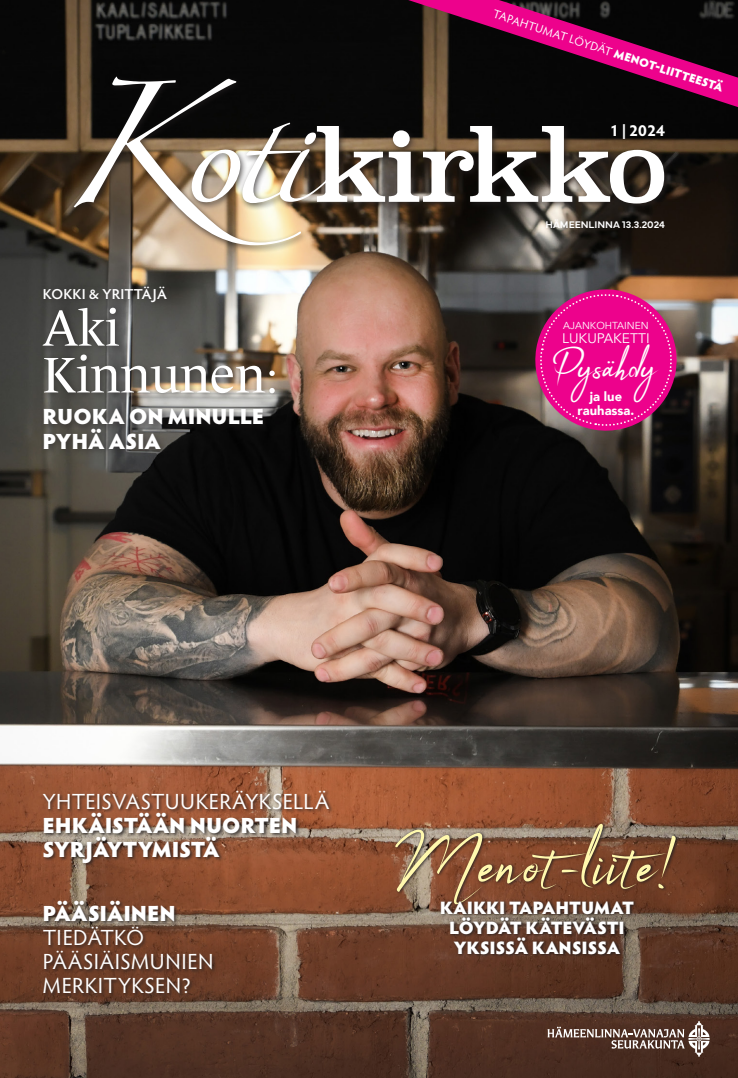
<style>
.page{position:relative;width:738px;height:1078px;background:#fff}
.page>*{position:absolute;margin:0;border:0;box-sizing:border-box;transform-origin:0 0}
.Infoboksi_leipis___ei_pakotusta{font:84.6px "Apalu";color:#fff8ae}
.Otsikko_BASKERVILLE{font:51px "Le Monde Journal Std";color:#fff}
.Otsikko_BASKERVILLE-2{font:47px "Apalu";color:#fff}
.Pikkuotsikko_HYPATIA_BLACK{font:900 22px/24px "Hypatia Sans Pro";letter-spacing:-.005em;color:#fff}
.Pikkuotsikko_HYPATIA_BLACK-2{font:22px "Hypatia Sans Pro";letter-spacing:.015em;color:#fff}
.Infoboksi_leipis___ei_pakotusta-2{font:900 18px "Hypatia Sans Pro";letter-spacing:-.01em;color:#fff}
.t1{font:700 16px "Hypatia Sans Pro";color:#fff}
.Pikkuotsikko_HYPATIA_BLACK-3{font:600 14.5px "Hypatia Sans Pro";letter-spacing:.01em;color:#fff}
.Otsikko_BASKERVILLE-3{font:13.8px "Avenir";color:#fff}
.Otsikko_BASKERVILLE-4{font:900 12.9px "Avenir";color:#fff}
.Infoboksi_leipis___ei_pakotusta-3{font:12px "Hypatia Sans Pro";color:#fff}
.Otsikko_BASKERVILLE-5{font:10.1px "Avenir";color:#fff}
.perhepalstaleipis{font:600 10px "Mundial";color:#fff}
.s1{font-family:"Baskerville"}
.s2{font-weight:900}
</style>
<div class="page">
<img style="left:0;top:0;width:737px;height:1077px">
<svg style="left:408px;top:0;width:329px;height:107px;background:#550b34"></svg>
<svg style="left:529px;top:284px;width:152px;height:152px;background:#bf1f77"></svg>
<svg style="left:547px;top:1020px;width:162px;height:36px;background:#6c5349"></svg>
<div style="left:70px;top:73px;width:601px;height:180px;background:#231f20;opacity:.75"></div>
<svg style="left:74px;top:77px;width:589px;height:168px"></svg>
<div style="left:39px;top:282px;width:243px;height:174px;background:#231f20;opacity:.5"></div>
<div style="left:393px;top:821px;width:286px;height:87px;background:#231f20;opacity:.9"></div>
<div style="left:439px;top:899px;width:198px;height:58px;background:#231f20;opacity:.9"></div>
<div style="left:42px;top:789px;width:292px;height:78px;background:#231f20;opacity:.75"></div>
<div style="left:42px;top:899px;width:175px;height:99px;background:#231f20;opacity:.75"></div>
<p class="Pikkuotsikko_HYPATIA_BLACK-3" style="left:43px;top:284px;width:126px">KOKKI &amp; YRITTÄJÄ</p>
<p class="Otsikko_BASKERVILLE" style="left:43px;top:299px;width:78px">Aki</p>
<p class="Otsikko_BASKERVILLE" style="left:43px;top:346px;width:237px">Kinnunen<span class="s1">:</span></p>
<p class="Pikkuotsikko_HYPATIA_BLACK" style="left:43px;top:403px;width:223px">RUOKA ON MINULLE<br>PYHÄ ASIA</p>
<p class="Infoboksi_leipis___ei_pakotusta-3" style="left:495px;top:6px;width:243px;rotate:18deg">TAPAHTUMAT LÖYDÄT <span class="s2">MENOT-LIITTEESTÄ</span></p>
<p class="t1" style="left:609px;top:119px;width:56px">1 | 2024</p>
<p class="perhepalstaleipis" style="left:545px;top:217px;width:121px">HÄMEENLINNA 13.3.2024</p>
<p class="Otsikko_BASKERVILLE-5" style="left:563px;top:320px;width:87px">AJANKOHTAINEN</p>
<p class="Otsikko_BASKERVILLE-3" style="left:561px;top:330px;width:89px">LUKUPAKETTI</p>
<p class="Otsikko_BASKERVILLE-2" style="left:553px;top:339px;width:106px">Pysähdy</p>
<p class="Otsikko_BASKERVILLE-4" style="left:589px;top:386px;width:34px">ja lue</p>
<p class="Otsikko_BASKERVILLE-4" style="left:577px;top:399px;width:58px">rauhassa.</p>
<p class="Pikkuotsikko_HYPATIA_BLACK-2" style="left:43px;top:786px;width:288px">YHTEISVASTUUKERÄYKSELLÄ</p>
<p class="Pikkuotsikko_HYPATIA_BLACK" style="left:43px;top:811px;width:256px">EHKÄISTÄÄN NUORTEN</p>
<p class="Pikkuotsikko_HYPATIA_BLACK" style="left:43px;top:835px;width:178px">SYRJÄYTYMISTÄ</p>
<p class="Pikkuotsikko_HYPATIA_BLACK" style="left:43px;top:900px;width:135px">PÄÄSIÄINEN</p>
<p class="Pikkuotsikko_HYPATIA_BLACK-2" style="left:43px;top:922px;width:103px">TIEDÄTKÖ</p>
<p class="Pikkuotsikko_HYPATIA_BLACK-2" style="left:43px;top:946px;width:172px">PÄÄSIÄISMUNIEN</p>
<p class="Pikkuotsikko_HYPATIA_BLACK-2" style="left:43px;top:970px;width:150px">MERKITYKSEN?</p>
<p class="Infoboksi_leipis___ei_pakotusta" style="left:395px;top:813px;width:283px">Menot-liite!</p>
<p class="Infoboksi_leipis___ei_pakotusta-2" style="left:439px;top:893px;width:195px">KAIKKI TAPAHTUMAT</p>
<p class="Infoboksi_leipis___ei_pakotusta-2" style="left:449px;top:913px;width:177px">LÖYDÄT KÄTEVÄSTI</p>
<p class="Infoboksi_leipis___ei_pakotusta-2" style="left:453px;top:933px;width:168px">YKSISSÄ KANSISSA</p>
</div>
